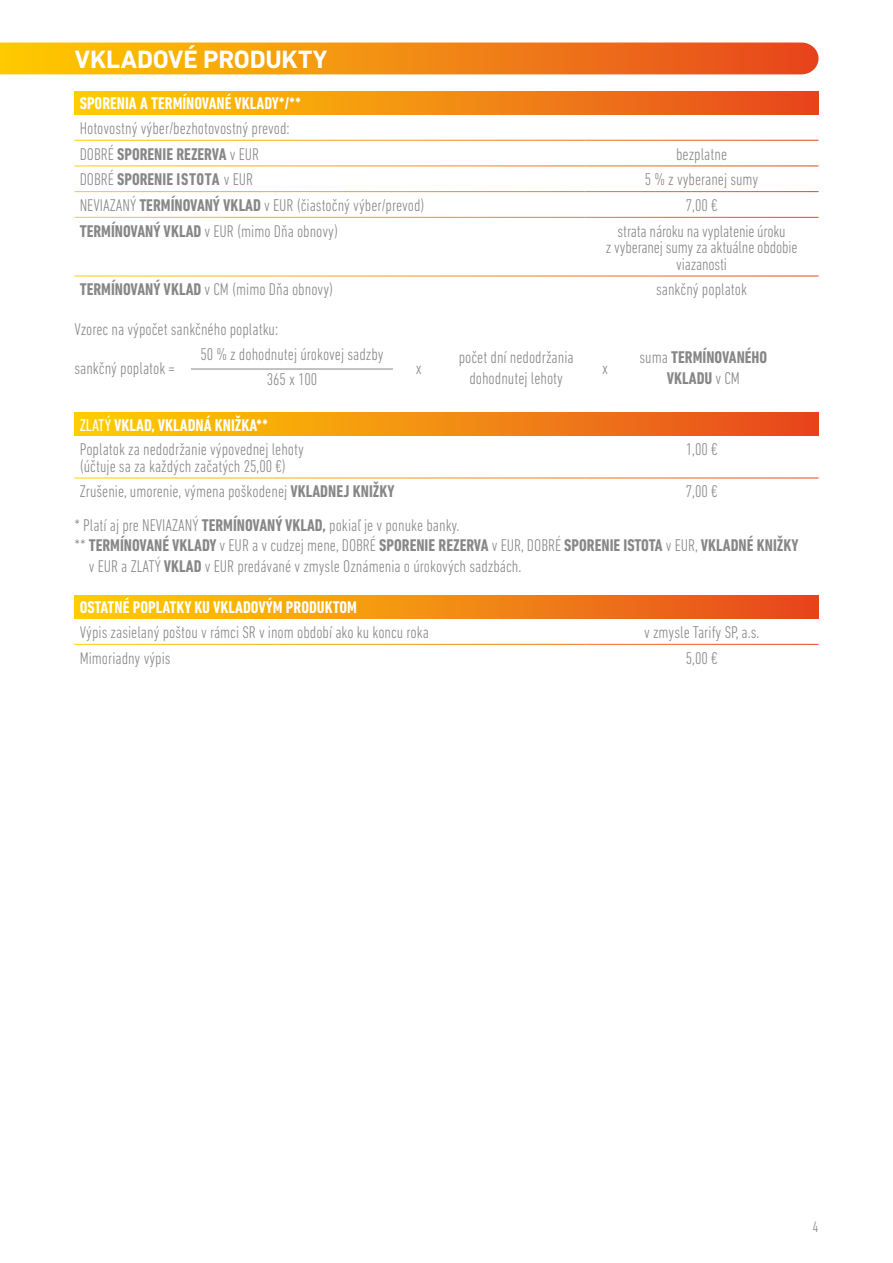
<style>
.page{position:relative;width:893px;height:1263px;background:#fff}
.page>*{position:absolute;margin:0;border:0;box-sizing:border-box;transform-origin:0 0}
.t1{font:700 25.5px "DIN Next LT Pro";letter-spacing:-.01em;color:#fff}
.t2{font:300 condensed 17.25px/16.5px "DIN Next LT Pro";color:#878787;text-align:center}
.t3{font:700 condensed 17.25px/20.7px "DIN Next LT Pro";color:#878787;text-align:center}
.t4{font:700 condensed 17.25px "DIN Next LT Pro";color:#fff}
.t5{font:300 condensed 15.45px "DIN Next LT Pro";color:#878787}
.s1{font-weight:700}
.s2{font-weight:300}
.s3{font-weight:400;color:#fff}
.s4{font-weight:700;color:#fff}
</style>
<div class="page">
<svg style="left:0;top:43px;width:819px;height:31px;background:#f28b11"></svg>
<div style="left:74px;top:91px;width:745px;height:24px;background:linear-gradient(to right,#ffd100,#e74721)"></div>
<div style="left:74px;top:412px;width:745px;height:24px;background:linear-gradient(to right,#ffd100,#e74721)"></div>
<div style="left:74px;top:595px;width:745px;height:24px;background:linear-gradient(to right,#ffd100,#e74721)"></div>
<hr style="left:191px;top:369px;width:202px;height:1px;background:#878787">
<h1 class="t1" style="left:75px;top:44px;width:254px">VKLADOVÉ PRODUKTY</h1>
<p class="t4" style="left:80px;top:94px;width:223px">SPORENIA A TERMÍNOVANÉ VKLADY*/**</p>
<p class="t2" style="left:80px;top:115px;width:211px;line-height:25.7px;text-align:left">Hotovostný výber/bezhotovostný prevod:<br>DOBRÉ <span class="s1">SPORENIE REZERVA</span> v EUR</p>
<p class="t2" style="left:676px;top:145px;width:53px">bezplatne</p>
<p class="t3" style="left:80px;top:169px;width:175px"><span class="s2">DOBRÉ</span> SPORENIE ISTOTA <span class="s2">v EUR</span></p>
<p class="t2" style="left:645px;top:171px;width:115px">5 % z vyberanej sumy</p>
<p class="t2" style="left:80px;top:197px;width:346px">NEVIAZANÝ <span class="s1">TERMÍNOVANÝ VKLAD</span> v EUR (čiastočný výber/prevod)</p>
<p class="t2" style="left:686px;top:197px;width:33px">7,00 €</p>
<p class="t2" style="left:80px;top:222px;width:260px"><span class="s1">TERMÍNOVANÝ VKLAD</span> v EUR (mimo Dňa obnovy)</p>
<p class="t2" style="left:606px;top:222px;width:193px">strata nároku na vyplatenie úroku<br>z vyberanej sumy za aktuálne obdobie viazanosti</p>
<p class="t2" style="left:80px;top:281px;width:255px"><span class="s1">TERMÍNOVANÝ VKLAD</span> v CM (mimo Dňa obnovy)</p>
<p class="t2" style="left:656px;top:281px;width:93px">sankčný poplatok</p>
<p class="t2" style="left:74px;top:321px;width:205px">Vzorec na výpočet sankčného poplatku:</p>
<p class="t2" style="left:200px;top:341px;width:185px;line-height:25.5px">50 % z dohodnutej úrokovej sadzby<br>365 x 100</p>
<p class="t2" style="left:459px;top:347px;width:116px;line-height:20.7px">počet dní nedodržania dohodnutej lehoty</p>
<p class="t3" style="left:639px;top:347px;width:129px"><span class="s2">suma</span> TERMÍNOVANÉHO<br>VKLADU <span class="s2">v CM</span></p>
<p class="t2" style="left:74px;top:360px;width:102px">sankčný poplatok =</p>
<p class="t2" style="left:416px;top:360px;width:7px">x</p>
<p class="t2" style="left:602px;top:360px;width:7px">x</p>
<p class="t2" style="left:80px;top:412px;width:226px;line-height:24.6px;text-align:left"><span class="s3">ZLATÝ</span> <span class="s4">VKLAD, VKLADNÁ KNIŽKA**<br></span>Poplatok za nedodržanie výpovednej lehoty</p>
<p class="t2" style="left:80px;top:457px;width:208px">(účtuje sa za každých začatých 25,00 €)</p>
<p class="t2" style="left:686px;top:441px;width:33px">1,00 €</p>
<p class="t2" style="left:80px;top:483px;width:316px">Zrušenie, umorenie, výmena poškodenej <span class="s1">VKLADNEJ KNIŽKY</span></p>
<p class="t2" style="left:686px;top:483px;width:33px">7,00 €</p>
<p class="t2" style="left:74px;top:516px;width:387px">* Platí aj pre NEVIAZANÝ <span class="s1">TERMÍNOVANÝ VKLAD,</span> pokiaľ je v ponuke banky.</p>
<p class="t3" style="left:74px;top:535px;width:726px"><span class="s2">**</span> TERMÍNOVANÉ VKLADY <span class="s2">v EUR a v cudzej mene, DOBRÉ</span> SPORENIE REZERVA <span class="s2">v EUR, DOBRÉ</span> SPORENIE ISTOTA <span class="s2">v EUR,</span> VKLADNÉ KNIŽKY</p>
<p class="t2" style="left:89px;top:558px;width:434px">v EUR a ZLATÝ <span class="s1">VKLAD</span> v EUR predávané v zmysle Oznámenia o úrokových sadzbách.</p>
<p class="t4" style="left:80px;top:598px;width:279px">OSTATNÉ POPLATKY KU VKLADOVÝM PRODUKTOM</p>
<p class="t2" style="left:80px;top:624px;width:351px">Výpis zasielaný poštou v rámci SR v inom období ako ku koncu roka</p>
<p class="t2" style="left:644px;top:624px;width:117px">v zmysle Tarify SP, a.s.</p>
<p class="t2" style="left:80px;top:649px;width:92px">Mimoriadny výpis</p>
<p class="t2" style="left:686px;top:649px;width:33px">5,00 €</p>
<p class="t5" style="left:813px;top:1218px;width:7px">4</p>
</div>
